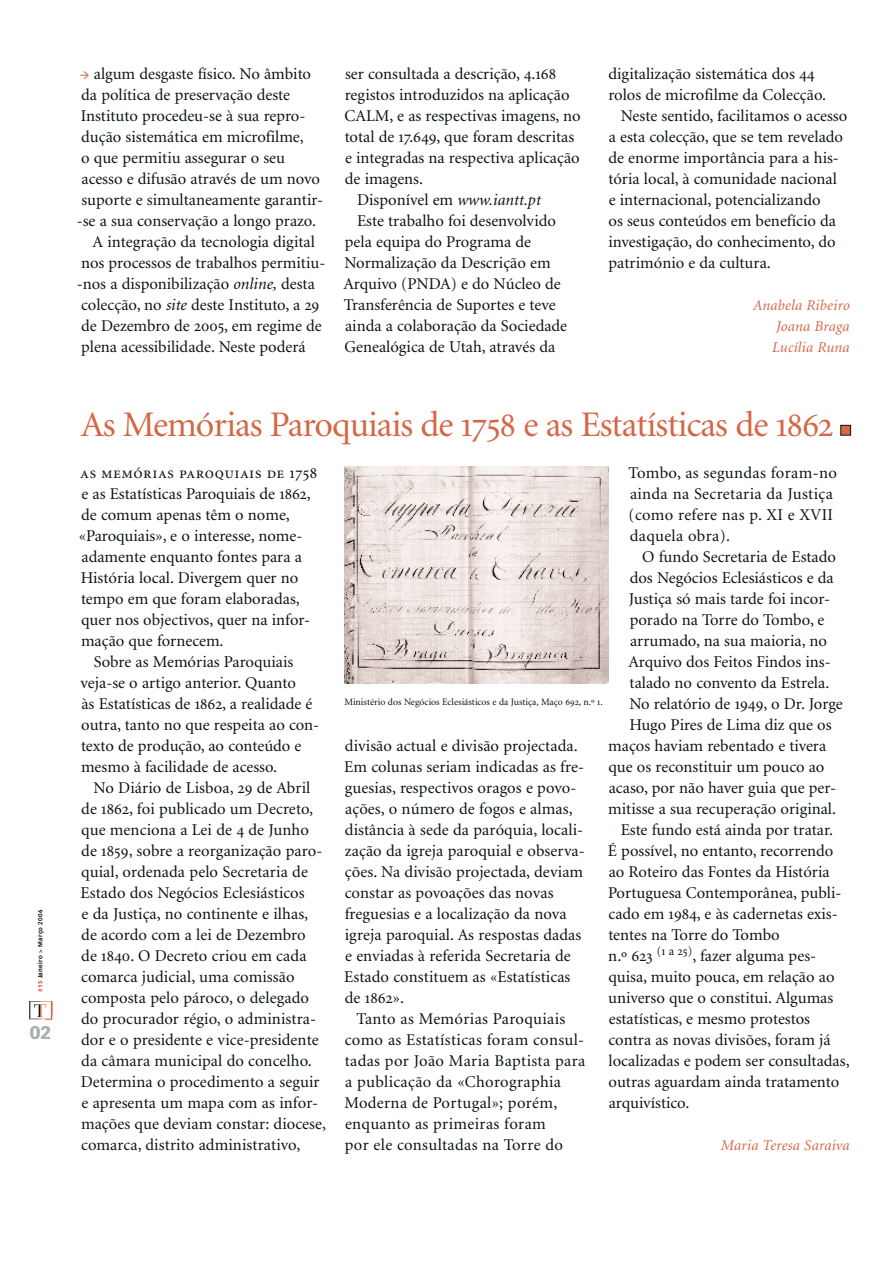
<style>
.page{position:relative;width:893px;height:1263px;background:#fff}
.page>*{position:absolute;margin:0;border:0;box-sizing:border-box;transform-origin:0 0}
.t1{font:36px "Minion";letter-spacing:-.025em;color:#d46746}
.t2{font:900 18px "Vectora LH";color:#a8b0b2}
.t3{font:16.5px/21px "Minion";color:#0b1315}
.t4{font:16.5px/21px "Minion";letter-spacing:.02em;color:#0b1315}
.t5{font:16.5px "Minion Regular SC";letter-spacing:.025em;color:#0b1315}
.t6{font:italic 15px/21px "Minion";letter-spacing:.015em;color:#d46746;text-align:justify}
.t7{font:9.75px "Minion";color:#0b1315}
.t8{font:700 6px "Vectora LH";letter-spacing:.05em;color:#0b1315}
.s1{font-weight:900;color:#d46746}
.s2{font-style:italic}
.s3{font-family:"Minion Regular SC"}
.s4{font-family:"Minion"}
</style>
<div class="page">
<img style="left:29px;top:1001px;width:24px;height:19px">
<div style="left:841px;top:425px;width:10px;height:10px;background:#d46746"></div>
<div style="left:840px;top:425px;width:11px;height:11px;border:1px solid #0b1315"></div>
<img style="left:344px;top:466px;width:264px;height:217px">
<p class="t8" style="left:37px;top:992px;width:84px;rotate:-90deg"><span class="s1">#15</span> Janeiro &gt; Março 2006</p>
<p class="t2" style="left:30px;top:1021px;width:23px">02</p>
<p class="t3" style="left:94px;top:63px;width:219px">algum desgaste físico. No âmbito</p>
<p class="t3" style="left:81px;top:84px;width:210px">da política de preservação deste</p>
<p class="t3" style="left:81px;top:105px;width:226px">Instituto procedeu-se à sua repro-</p>
<p class="t3" style="left:81px;top:126px;width:224px">dução sistemática em microfilme,</p>
<p class="t3" style="left:81px;top:147px;width:205px">o que permitiu assegurar o seu</p>
<p class="t3" style="left:81px;top:168px;width:240px">acesso e difusão através de um novo</p>
<p class="t3" style="left:81px;top:189px;width:243px">suporte e simultaneamente garantir-</p>
<p class="t3" style="left:77px;top:210px;width:241px">-se a sua conservação a longo prazo.</p>
<p class="t3" style="left:93px;top:231px;width:224px">A integração da tecnologia digital</p>
<p class="t3" style="left:81px;top:252px;width:246px">nos processos de trabalhos permitiu-</p>
<p class="t3" style="left:77px;top:273px;width:240px">-nos a disponibilização <span class="s2">online,</span> desta</p>
<p class="t3" style="left:81px;top:294px;width:240px">colecção, no <span class="s2">site</span> deste Instituto, a <span class="s3">29</span></p>
<p class="t3" style="left:81px;top:315px;width:242px">de Dezembro de <span class="s3">2005</span>, em regime de</p>
<p class="t3" style="left:81px;top:336px;width:226px">plena acessibilidade. Neste poderá</p>
<p class="t3" style="left:345px;top:63px;width:213px">ser consultada a descrição, <span class="s3">4.168</span></p>
<p class="t3" style="left:345px;top:84px;width:226px">registos introduzidos na aplicação</p>
<p class="t3" style="left:345px;top:105px;width:238px">CALM, e as respectivas imagens, no</p>
<p class="t3" style="left:345px;top:126px;width:231px">total de <span class="s3">17.649</span>, que foram descritas</p>
<p class="t3" style="left:345px;top:147px;width:236px">e integradas na respectiva aplicação</p>
<p class="t3" style="left:345px;top:168px;width:80px">de imagens.</p>
<p class="t3" style="left:357px;top:189px;width:185px">Disponível em <span class="s2">www.iantt.pt</span></p>
<p class="t3" style="left:357px;top:210px;width:200px">Este trabalho foi desenvolvido</p>
<p class="t3" style="left:345px;top:231px;width:188px">pela equipa do Programa de</p>
<p class="t3" style="left:344px;top:252px;width:208px">Normalização da Descrição em</p>
<p class="t3" style="left:343px;top:273px;width:219px">Arquivo (PNDA) e do Núcleo de</p>
<p class="t3" style="left:344px;top:294px;width:214px">Transferência de Suportes e teve</p>
<p class="t3" style="left:345px;top:315px;width:224px">ainda a colaboração da Sociedade</p>
<p class="t3" style="left:345px;top:336px;width:212px">Genealógica de Utah, através da</p>
<p class="t3" style="left:608px;top:63px;width:208px">digitalização sistemática dos <span class="s3">44</span></p>
<p class="t3" style="left:608px;top:84px;width:219px">rolos de microfilme da Colecção.</p>
<p class="t3" style="left:621px;top:105px;width:228px">Neste sentido, facilitamos o acesso</p>
<p class="t3" style="left:609px;top:126px;width:236px">a esta colecção, que se tem revelado</p>
<p class="t3" style="left:608px;top:147px;width:232px">de enorme importância para a his-</p>
<p class="t3" style="left:608px;top:168px;width:230px">tória local, à comunidade nacional</p>
<p class="t3" style="left:609px;top:189px;width:213px">e internacional, potencializando</p>
<p class="t3" style="left:608px;top:210px;width:229px">os seus conteúdos em benefício da</p>
<p class="t3" style="left:608px;top:231px;width:229px">investigação, do conhecimento, do</p>
<p class="t3" style="left:608px;top:252px;width:164px">património e da cultura.</p>
<p class="t6" style="left:772px;top:295px;width:79px;text-indent:-19px">Anabela Ribeiro Joana Braga Lucília Runa</p>
<h1 class="t1" style="left:81px;top:406px;width:754px">As Memórias Paroquiais de <span class="s3">1758</span> e as Estatísticas de <span class="s3">1862</span></h1>
<p class="t5" style="left:80px;top:464px;width:239px">as memórias paroquiais de 1758</p>
<p class="t3" style="left:79px;top:483px;width:233px">e as Estatísticas Paroquiais de <span class="s3">1862</span>, de comum apenas têm o nome, «Paroquiais», e o interesse, nome&shy;adamente enquanto fontes para a<br>História local. Divergem quer no tempo em que foram elaboradas, quer nos objectivos, quer na infor&shy;mação que fornecem.</p>
<p class="t3" style="left:80px;top:651px;width:240px;text-indent:13px">Sobre as Memórias Paroquiais veja-se o artigo anterior. Quanto<br>às Estatísticas de <span class="s3">1862</span>, a realidade é outra, tanto no que respeita ao con&shy;texto de produção, ao conteúdo e mesmo à facilidade de acesso.</p>
<p class="t3" style="left:81px;top:777px;width:247px;text-indent:13px">No Diário de Lisboa, <span class="s3">29</span> de Abril de <span class="s3">1862</span>, foi publicado um Decreto, que menciona a Lei de <span class="s3">4</span> de Junho de <span class="s3">1859</span>, sobre a reorganização paro&shy;quial, ordenada pelo Secretaria de Estado dos Negócios Eclesiásticos<br>e da Justiça, no continente e ilhas, de acordo com a lei de Dezembro<br>de <span class="s3">1840</span>. O Decreto criou em cada comarca judicial, uma comissão composta pelo pároco, o delegado do procurador régio, o administra&shy;dor e o presidente e vice-presidente da câmara municipal do concelho.<br>Determina o procedimento a seguir e apresenta um mapa com as infor&shy;mações que deviam constar: diocese, comarca, distrito administrativo,</p>
<p class="t4" style="left:629px;top:462px;width:210px">Tombo, as segundas foram-no ainda na Secretaria da Justiça (como refere nas p. XI e XVII daquela obra).</p>
<p class="t3" style="left:642px;top:546px;width:195px">O fundo Secretaria de Estado</p>
<p class="t3" style="left:630px;top:567px;width:205px">dos Negócios Eclesiásticos e da</p>
<p class="t3" style="left:629px;top:588px;width:203px">Justiça só mais tarde foi incor-</p>
<p class="t3" style="left:630px;top:609px;width:196px">porado na Torre do Tombo, e</p>
<p class="t3" style="left:630px;top:630px;width:198px">arrumado, na sua maioria, no</p>
<p class="t3" style="left:628px;top:651px;width:204px">Arquivo dos Feitos Findos ins-</p>
<p class="t3" style="left:630px;top:672px;width:201px">talado no convento da Estrela.</p>
<p class="t3" style="left:629px;top:693px;width:215px">No relatório de <span class="s3">1949</span>, o Dr. Jorge</p>
<p class="t3" style="left:629px;top:714px;width:204px">Hugo Pires de Lima diz que os</p>
<p class="t3" style="left:608px;top:735px;width:220px">maços haviam rebentado e tivera</p>
<p class="t3" style="left:608px;top:756px;width:217px">que os reconstituir um pouco ao</p>
<p class="t3" style="left:609px;top:777px;width:229px">acaso, por não haver guia que per-</p>
<p class="t3" style="left:608px;top:798px;width:229px">mitisse a sua recuperação original.</p>
<p class="t3" style="left:621px;top:819px;width:214px">Este fundo está ainda por tratar.</p>
<p class="t3" style="left:608px;top:840px;width:227px">É possível, no entanto, recorrendo</p>
<p class="t3" style="left:609px;top:861px;width:222px">ao Roteiro das Fontes da História</p>
<p class="t3" style="left:608px;top:882px;width:235px">Portuguesa Contemporânea, publi-</p>
<p class="t3" style="left:608px;top:903px;width:231px">cado em <span class="s3">1984</span>, e às cadernetas exis-</p>
<p class="t3" style="left:608px;top:924px;width:173px">tentes na Torre do Tombo</p>
<p class="t3" style="left:608px;top:945px;width:209px">n.º <span class="s3">623</span> <sup>(</sup><sup>1</sup> <sup>a</sup> <sup>25</sup><sup>)</sup>, fazer alguma pes-</p>
<p class="t3" style="left:608px;top:966px;width:228px">quisa, muito pouca, em relação ao</p>
<p class="t3" style="left:608px;top:987px;width:227px">universo que o constitui. Algumas</p>
<p class="t3" style="left:609px;top:1008px;width:203px">estatísticas, e mesmo protestos</p>
<p class="t3" style="left:608px;top:1029px;width:224px">contra as novas divisões, foram já</p>
<p class="t3" style="left:608px;top:1050px;width:243px">localizadas e podem ser consultadas,</p>
<p class="t3" style="left:608px;top:1071px;width:232px">outras aguardam ainda tratamento</p>
<p class="t3" style="left:609px;top:1092px;width:82px">arquivístico.</p>
<p class="t6" style="left:721px;top:1135px;width:130px">Maria Teresa Saraiva</p>
<p class="t7" style="left:344px;top:697px;width:260px">Ministério dos Negócios Eclesiásticos e da Justiça, Maço <span class="s3">692</span>, n.º <span class="s3">1.</span></p>
<p class="t3" style="left:344px;top:735px;width:242px">divisão actual e divisão projectada.<br>Em colunas seriam indicadas as fre&shy;guesias, respectivos oragos e povo&shy;ações, o número de fogos e almas, distância à sede da paróquia, locali&shy;zação da igreja paroquial e observa&shy;ções. Na divisão projectada, deviam constar as povoações das novas freguesias e a localização da nova igreja paroquial. As respostas dadas e enviadas à referida Secretaria de Estado constituem as «Estatísticas</p>
<p class="t5" style="left:345px;top:989px;width:61px"><span class="s4">de</span> 1862»<span class="s4">.</span></p>
<p class="t4" style="left:344px;top:1008px;width:242px;text-indent:12px">Tanto as Memórias Paroquiais como as Estatísticas foram consul&shy;tadas por João Maria Baptista para a publicação da «Chorographia<br>Moderna de Portugal»; porém, enquanto as primeiras foram<br>por ele consultadas na Torre do</p>
</div>
